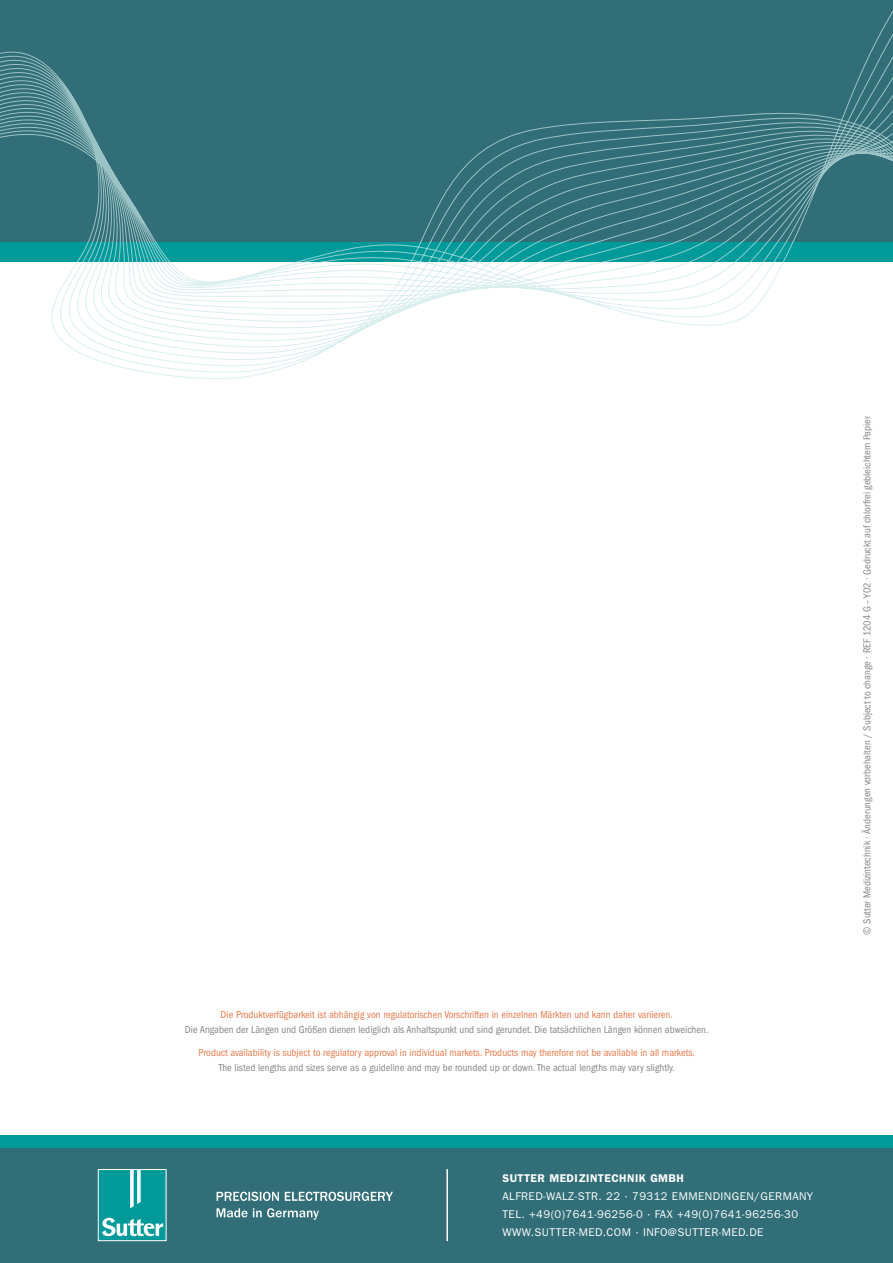
<style>
.page{position:relative;width:893px;height:1263px;background:#fff}
.page>*{position:absolute;margin:0;border:0;box-sizing:border-box;transform-origin:0 0}
.t1{font:11.25px/18px "ITC Franklin Gothic Std";letter-spacing:.04em;color:#fff}
.t2{font:11.25px "Franklin Gothic LT Pro Dm";letter-spacing:.04em;color:#fff}
.t3{font:condensed 10.5px "ITC Franklin Gothic Std";color:#878787}
.t4{font:condensed 10.5px "ITC Franklin Gothic Std";color:#e97a4c}
</style>
<div class="page">
<svg style="left:0;top:0;width:893px;height:379px"></svg>
<div style="left:0;top:1148px;width:893px;height:115px;background:#316e77"></div>
<div style="left:0;top:1135px;width:893px;height:13px;background:#009a9b"></div>
<div style="left:98px;top:1170px;width:68px;height:70px;background:#009a9b"></div>
<svg style="left:130px;top:1171px;width:11px;height:37px"></svg>
<svg style="left:102px;top:1218px;width:61px;height:18px"></svg>
<div style="left:98px;top:1169px;width:69px;height:72px;border:1px solid #fff"></div>
<svg style="left:217px;top:1208px;width:102px;height:12px"></svg>
<svg style="left:217px;top:1192px;width:176px;height:9px"></svg>
<hr style="left:446px;top:1169px;width:2px;height:72px;background:#fff">
<p class="t4" style="left:221px;top:1008px;width:454px">Die Produktverfügbarkeit ist abhängig von regulatorischen Vorschriften in einzelnen Märkten und kann daher variieren.</p>
<p class="t3" style="left:185px;top:1023px;width:525px">Die Angaben der Längen und Größen dienen lediglich als Anhaltspunkt und sind gerundet. Die tatsächlichen Längen können abweichen.</p>
<p class="t4" style="left:198px;top:1047px;width:498px">Product availability is subject to regulatory approval in individual markets. Products may therefore not be available in all markets.</p>
<p class="t3" style="left:219px;top:1062px;width:458px">The listed lengths and sizes serve as a guideline and may be rounded up or down. The actual lengths may vary slightly.</p>
<p class="t2" style="left:502px;top:1171px;width:183px">SUTTER MEDIZINTECHNIK GMBH</p>
<p class="t1" style="left:502px;top:1187px;width:312px">ALFRED-WALZ-STR. 22 · 79312 EMMENDINGEN/GERMANY<br>TEL. +49(0)7641-96256-0 · FAX +49(0)7641-96256-30<br>WWW.SUTTER-MED.COM · INFO@SUTTER-MED.DE</p>
<p class="t3" style="left:861px;top:934px;width:520px;rotate:-90deg">© Sutter Medizintechnik · Änderungen vorbehalten / Subject to change · REF 1204 G – Y02 · Gedruckt auf chlorfrei gebleichtem Papier</p>
</div>
